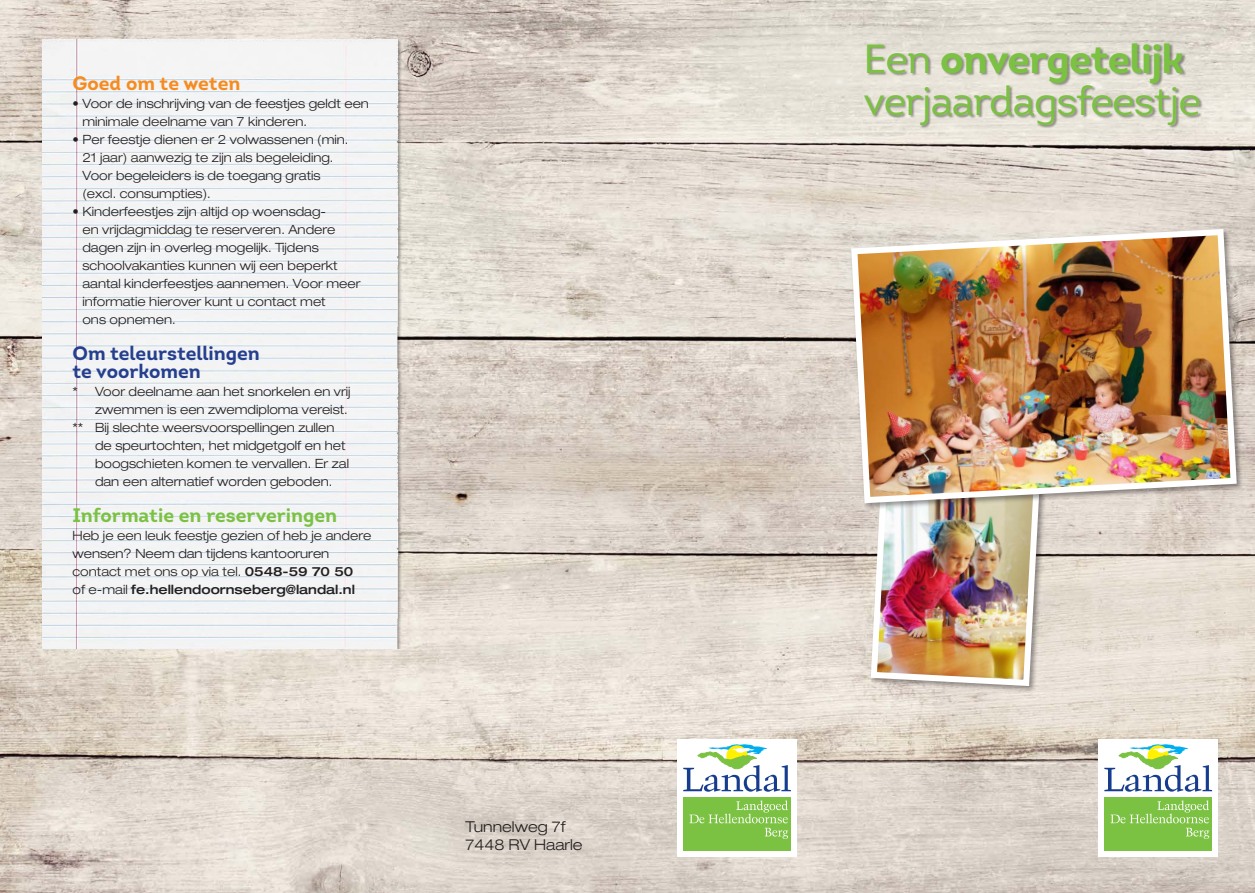
<style>
.page{position:relative;width:1255px;height:893px;background:#fff}
.page>*{position:absolute;margin:0;border:0;box-sizing:border-box;transform-origin:0 0}
.t1{font:40.5px/42px "Intro";letter-spacing:-.02em;color:#7bc142}
.Kopje{font:700 19.5px/18px "Intro";color:#253f8e}
.Kopje-2{font:700 19.5px "Intro";color:#7bc142}
.Kopje-3{font:700 19.5px "Intro";color:#f68b1f}
.Plain_tekst{font:300 expanded 15px "Helvetica Neue LT Std";color:#231f20}
.Plain_tekst-2{font:300 expanded 12.75px/18px "Helvetica Neue LT Std";color:#231f20}
.Plain_tekst-3{font:500 expanded 12.75px "Helvetica Neue LT Std";color:#231f20}
.s1{font-weight:500}
.s2{font-weight:300}
.s3{font-weight:700}
</style>
<div class="page">
<img style="left:0;top:0;width:1254px;height:893px">
<div style="left:863px;top:43px;width:339px;height:85px;background:#231f20;opacity:.45"></div>
<div style="left:869px;top:472px;width:178px;height:221px;background:#231f20;opacity:.45"></div>
<img style="left:867px;top:511px;width:175px;height:178px">
<div style="left:850px;top:228px;width:393px;height:283px;background:#231f20;opacity:.45"></div>
<img style="left:848px;top:226px;width:391px;height:280px">
<img style="left:43px;top:40px;width:359px;height:608px">
<div style="left:677px;top:739px;width:119px;height:117px;background:#fff"></div>
<div style="left:683px;top:797px;width:107px;height:54px;background:#7bc142"></div>
<svg style="left:683px;top:744px;width:108px;height:48px"></svg>
<svg style="left:689px;top:800px;width:99px;height:39px"></svg>
<div style="left:1098px;top:739px;width:119px;height:117px;background:#fff"></div>
<div style="left:1104px;top:797px;width:107px;height:54px;background:#7bc142"></div>
<svg style="left:1104px;top:744px;width:107px;height:48px"></svg>
<svg style="left:1110px;top:800px;width:99px;height:39px"></svg>
<p class="Kopje-3" style="left:72px;top:71px;width:169px">Goed om te weten</p>
<p class="Plain_tekst-2" style="left:82px;top:94px;width:288px;text-indent:-10px">• Voor de inschrijving van de feestjes geldt een minimale deelname van 7 kinderen.</p>
<p class="Plain_tekst-2" style="left:82px;top:130px;width:267px;text-indent:-10px">• Per feestje dienen er 2 volwassenen (min.<br>21 jaar) aanwezig te zijn als begeleiding.<br>Voor begeleiders is de toegang gratis (excl. consumpties).</p>
<p class="Plain_tekst-2" style="left:82px;top:202px;width:279px;text-indent:-10px">• Kinderfeestjes zijn altijd op woensdag-<br>en vrijdagmiddag te reserveren. Andere dagen zijn in overleg mogelijk. Tijdens schoolvakanties kunnen wij een beperkt aantal kinderfeestjes aannemen. Voor meer informatie hierover kunt u contact met<br>ons opnemen.</p>
<p class="Kopje" style="left:72px;top:344px;width:189px">Om teleurstellingen te voorkomen</p>
<p class="Plain_tekst-2" style="left:72px;top:382px;width:279px;text-align:right">* Voor deelname aan het snorkelen en vrij zwemmen is een zwemdiploma vereist.</p>
<p class="Plain_tekst-2" style="left:95px;top:418px;width:255px;text-indent:-22px">** Bij slechte weersvoorspellingen zullen de speurtochten, het midgetgolf en het boogschieten komen te vervallen. Er zal dan een alternatief worden geboden.</p>
<p class="Kopje-2" style="left:72px;top:503px;width:266px">Informatie en reserveringen</p>
<p class="Plain_tekst-2" style="left:72px;top:526px;width:300px">Heb je een leuk feestje gezien of heb je andere wensen? Neem dan tijdens kantooruren contact met ons op via tel. <span class="s1">0548-59 70 50</span></p>
<p class="Plain_tekst-3" style="left:72px;top:582px;width:284px"><span class="s2">of e-mail</span> fe.hellendoornseberg@landal.nl</p>
<p class="Plain_tekst" style="left:465px;top:818px;width:102px">Tunnelweg 7f</p>
<p class="Plain_tekst" style="left:465px;top:836px;width:118px">7448 RV Haarle</p>
<p class="t1" style="left:863px;top:38px;width:339px">Een <span class="s3">onvergetelijk </span>verjaardagsfeestje</p>
</div>
